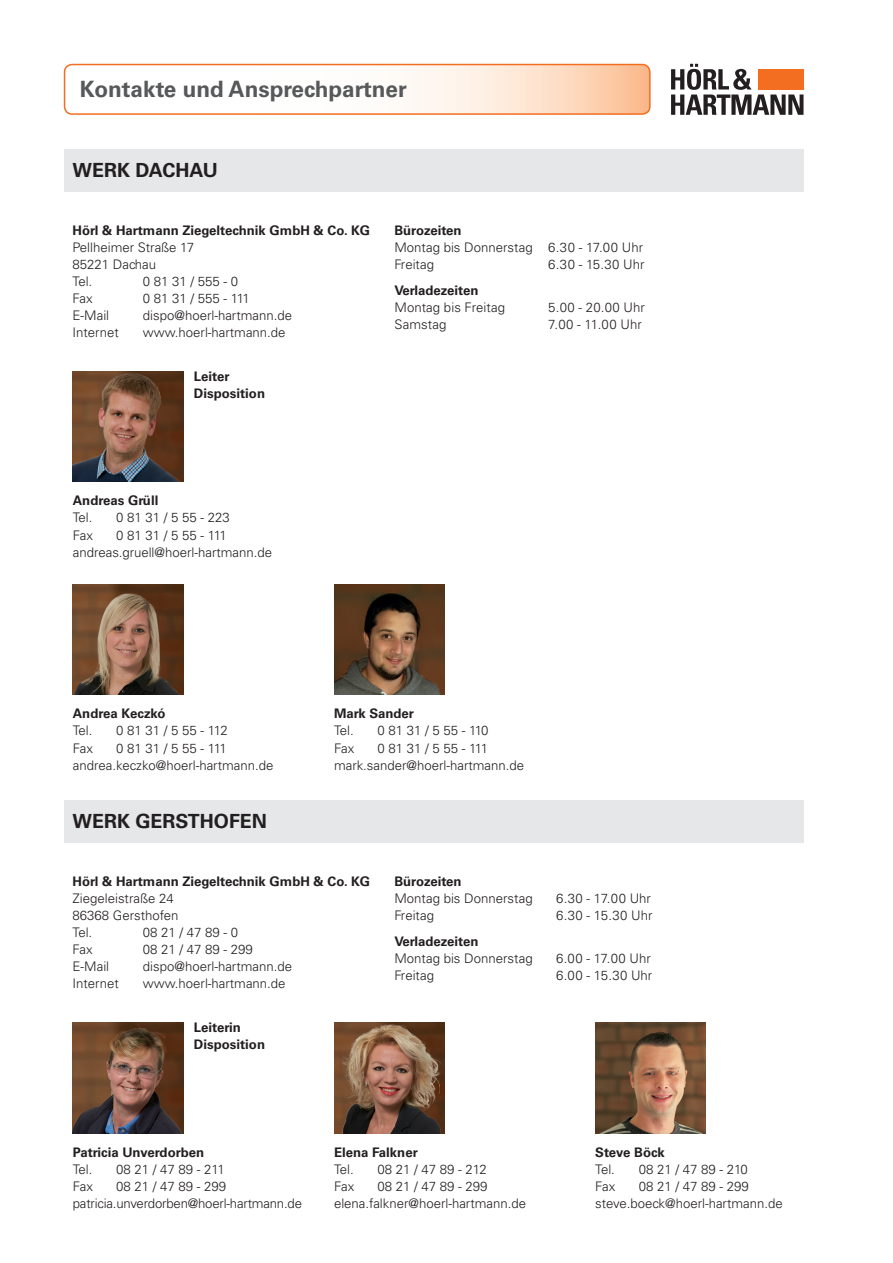
<style>
.page{position:relative;width:893px;height:1263px;background:#fff}
.page>*{position:absolute;margin:0;border:0;box-sizing:border-box;transform-origin:0 0}
.t1{font:700 22.5px "Univers LT Std";color:#57585a}
.t2{font:700 19.5px "Univers LT Std";color:#231f20}
.t3{font:300 13.2px/17.1px "Univers LT Std";color:#231f20}
.t4{font:700 13.2px/17.1px "Univers LT Std";color:#231f20}
</style>
<div class="page">
<svg style="left:65px;top:65px;width:585px;height:49px"></svg>
<div style="left:64px;top:64px;width:587px;height:51px;border:2px solid #f36e21;border-radius:8px"></div>
<svg style="left:671px;top:64px;width:132px;height:51px"></svg>
<div style="left:758px;top:69px;width:46px;height:20px;background:#f36e21"></div>
<div style="left:64px;top:149px;width:740px;height:42px;background:#e6e7e9"></div>
<img style="left:73px;top:371px;width:110px;height:111px">
<img style="left:73px;top:584px;width:110px;height:111px">
<img style="left:334px;top:584px;width:111px;height:111px">
<div style="left:64px;top:800px;width:740px;height:42px;background:#e6e7e9"></div>
<img style="left:334px;top:1022px;width:111px;height:111px">
<img style="left:73px;top:1022px;width:110px;height:111px">
<img style="left:595px;top:1022px;width:111px;height:111px">
<h1 class="t1" style="left:80px;top:76px;width:329px">Kontakte und Ansprechpartner</h1>
<h2 class="t2" style="left:73px;top:159px;width:147px">WERK DACHAU</h2>
<p class="t4" style="left:73px;top:222px;width:299px">Hörl &amp; Hartmann Ziegeltechnik GmbH &amp; Co. KG</p>
<p class="t3" style="left:73px;top:239px;width:123px">Pellheimer Straße 17<br>85221 Dachau<br>Tel.</p>
<p class="t3" style="left:143px;top:273px;width:97px">0 81 31 / 555 - 0</p>
<p class="t3" style="left:73px;top:290px;width:22px">Fax</p>
<p class="t3" style="left:143px;top:290px;width:108px">0 81 31 / 555 - 111</p>
<p class="t3" style="left:73px;top:307px;width:38px">E-Mail</p>
<p class="t3" style="left:143px;top:307px;width:151px">dispo@hoerl-hartmann.de</p>
<p class="t3" style="left:73px;top:324px;width:48px">Internet</p>
<p class="t3" style="left:143px;top:324px;width:144px">www.hoerl-hartmann.de</p>
<p class="t4" style="left:194px;top:368px;width:73px">Leiter<br>Disposition</p>
<p class="t4" style="left:394px;top:222px;width:69px">Bürozeiten</p>
<p class="t3" style="left:394px;top:239px;width:250px">Montag bis Donnerstag 6.30 - 17.00 Uhr<br>Freitag</p>
<p class="t3" style="left:548px;top:256px;width:98px">6.30 - 15.30 Uhr</p>
<p class="t4" style="left:394px;top:282px;width:86px">Verladezeiten</p>
<p class="t3" style="left:394px;top:299px;width:112px">Montag bis Freitag</p>
<p class="t3" style="left:548px;top:299px;width:98px">5.00 - 20.00 Uhr</p>
<p class="t3" style="left:394px;top:316px;width:54px">Samstag</p>
<p class="t3" style="left:548px;top:316px;width:95px">7.00 - 11.00 Uhr</p>
<p class="t4" style="left:73px;top:492px;width:87px">Andreas Grüll</p>
<p class="t3" style="left:73px;top:509px;width:21px">Tel.</p>
<p class="t3" style="left:116px;top:509px;width:115px">0 81 31 / 5 55 - 223</p>
<p class="t3" style="left:73px;top:526px;width:22px">Fax</p>
<p class="t3" style="left:73px;top:526px;width:201px;text-align:center">0 81 31 / 5 55 - 111 andreas.gruell@hoerl-hartmann.de</p>
<p class="t4" style="left:73px;top:705px;width:94px">Andrea Keczkó</p>
<p class="t3" style="left:73px;top:722px;width:21px">Tel.</p>
<p class="t3" style="left:116px;top:722px;width:113px">0 81 31 / 5 55 - 112</p>
<p class="t3" style="left:73px;top:739px;width:22px">Fax</p>
<p class="t3" style="left:73px;top:739px;width:202px;text-align:center">0 81 31 / 5 55 - 111 andrea.keczko@hoerl-hartmann.de</p>
<h2 class="t2" style="left:73px;top:810px;width:196px">WERK GERSTHOFEN</h2>
<p class="t4" style="left:334px;top:705px;width:82px">Mark Sander</p>
<p class="t3" style="left:334px;top:722px;width:21px">Tel.</p>
<p class="t3" style="left:377px;top:722px;width:113px">0 81 31 / 5 55 - 110</p>
<p class="t3" style="left:334px;top:739px;width:22px">Fax</p>
<p class="t3" style="left:334px;top:739px;width:192px;text-align:center">0 81 31 / 5 55 - 111 mark.sander@hoerl-hartmann.de</p>
<p class="t4" style="left:73px;top:873px;width:299px">Hörl &amp; Hartmann Ziegeltechnik GmbH &amp; Co. KG</p>
<p class="t3" style="left:73px;top:890px;width:107px">Ziegeleistraße 24<br>86368 Gersthofen<br>Tel.</p>
<p class="t3" style="left:143px;top:924px;width:97px">08 21 / 47 89 - 0</p>
<p class="t3" style="left:73px;top:941px;width:22px">Fax</p>
<p class="t3" style="left:143px;top:941px;width:112px">08 21 / 47 89 - 299</p>
<p class="t3" style="left:73px;top:958px;width:38px">E-Mail</p>
<p class="t3" style="left:143px;top:958px;width:151px">dispo@hoerl-hartmann.de</p>
<p class="t3" style="left:73px;top:975px;width:48px">Internet</p>
<p class="t3" style="left:143px;top:975px;width:144px">www.hoerl-hartmann.de</p>
<p class="t4" style="left:194px;top:1019px;width:73px">Leiterin<br>Disposition</p>
<p class="t4" style="left:394px;top:873px;width:69px">Bürozeiten</p>
<p class="t3" style="left:394px;top:890px;width:140px">Montag bis Donnerstag</p>
<p class="t3" style="left:556px;top:890px;width:96px">6.30 - 17.00 Uhr</p>
<p class="t3" style="left:394px;top:907px;width:41px">Freitag</p>
<p class="t3" style="left:556px;top:907px;width:98px">6.30 - 15.30 Uhr</p>
<p class="t4" style="left:394px;top:933px;width:86px">Verladezeiten</p>
<p class="t3" style="left:394px;top:950px;width:140px">Montag bis Donnerstag</p>
<p class="t3" style="left:556px;top:950px;width:96px">6.00 - 17.00 Uhr</p>
<p class="t3" style="left:394px;top:967px;width:41px">Freitag</p>
<p class="t3" style="left:556px;top:967px;width:98px">6.00 - 15.30 Uhr</p>
<p class="t4" style="left:73px;top:1143px;width:133px">Patricia Unverdorben</p>
<p class="t3" style="left:73px;top:1160px;width:21px">Tel.</p>
<p class="t3" style="left:116px;top:1160px;width:110px">08 21 / 47 89 - 211</p>
<p class="t3" style="left:73px;top:1177px;width:22px">Fax</p>
<p class="t3" style="left:73px;top:1177px;width:231px;text-indent:43px">08 21 / 47 89 - 299 patricia.unverdorben@hoerl-hartmann.de</p>
<p class="t4" style="left:334px;top:1143px;width:85px">Elena Falkner</p>
<p class="t3" style="left:334px;top:1160px;width:21px">Tel.</p>
<p class="t3" style="left:377px;top:1160px;width:111px">08 21 / 47 89 - 212</p>
<p class="t3" style="left:334px;top:1177px;width:22px">Fax</p>
<p class="t3" style="left:334px;top:1177px;width:194px;text-align:center">08 21 / 47 89 - 299 elena.falkner@hoerl-hartmann.de</p>
<p class="t4" style="left:595px;top:1143px;width:71px">Steve Böck</p>
<p class="t3" style="left:595px;top:1160px;width:21px">Tel.</p>
<p class="t3" style="left:639px;top:1160px;width:111px">08 21 / 47 89 - 210</p>
<p class="t3" style="left:595px;top:1177px;width:22px">Fax</p>
<p class="t3" style="left:595px;top:1177px;width:189px;text-indent:43px">08 21 / 47 89 - 299 steve.boeck@hoerl-hartmann.de</p>
</div>
